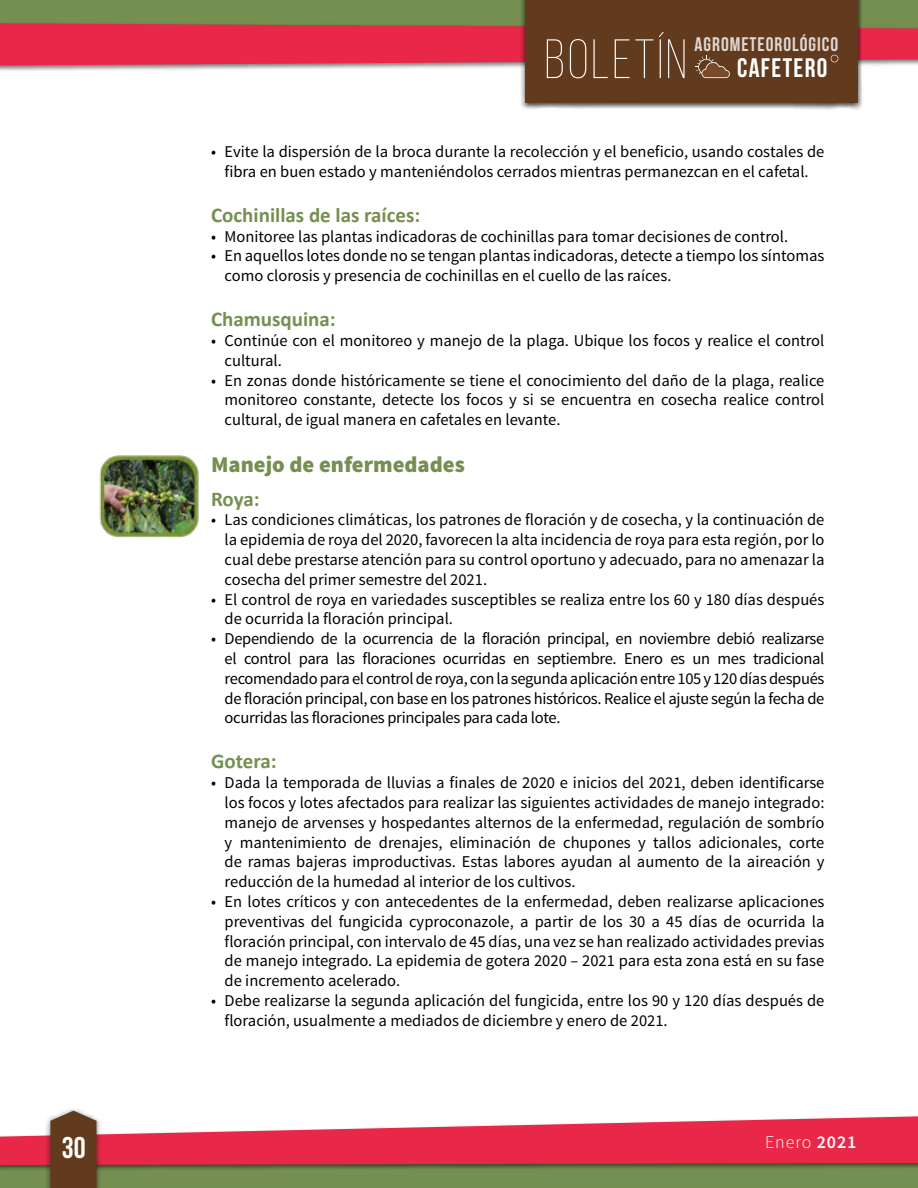
<style>
.page{position:relative;width:918px;height:1188px;background:#fff}
.page>*{position:absolute;margin:0;border:0;box-sizing:border-box;transform-origin:0 0}
.t1{font:300 55.35px "Bebas Neue";letter-spacing:.05em;color:#fff}
.t2{font:30px "Bebas Neue";color:#fff}
.t3{font:26.85px "Bebas Neue";letter-spacing:.05em;color:#fff}
.t4{font:900 22.5px "Source Sans Pro";color:#758f50}
.t5{font:700 21px "Calibri";color:#758f50}
.t6{font:19.65px "Bebas Neue";letter-spacing:.05em;color:#fff}
.t7{font:300 18px "Source Sans Pro";letter-spacing:.05em;color:#fff}
.t8{font:16.5px/19.8px "Source Sans Pro";color:#000;text-align:justify}
.s1{font-weight:600}
</style>
<div class="page">
<div style="left:0;top:1143px;width:918px;height:45px;background:#758f50"></div>
<div style="left:0;top:0;width:918px;height:55px;background:#758f50"></div>
<div style="left:0;top:1115px;width:918px;height:56px;background:#000;opacity:.5"></div>
<svg style="left:0;top:1116px;width:918px;height:49px;fill:#e92849"></svg>
<div style="left:520px;top:0;width:343px;height:110px;background:#000;opacity:.75"></div>
<div style="left:526px;top:0;width:332px;height:103px;background:#623a1d"></div>
<svg style="left:0;top:23px;width:918px;height:55px"></svg>
<div style="left:45px;top:1107px;width:57px;height:81px;background:#000;opacity:.5"></div>
<svg style="left:50px;top:1111px;width:47px;height:77px;background:#6b452a"></svg>
<img style="left:99px;top:455px;width:100px;height:83px">
<h1 class="t1" style="left:545px;top:30px;width:144px">BOLETÍN</h1>
<p class="t6" style="left:695px;top:34px;width:145px">AGROMETEOROLÓGICO</p>
<h3 class="t3" style="left:737px;top:53px;width:92px">CAFETERO</h3>
<p class="t8" style="left:211px;top:142px;width:615px;text-align:center">• Evite la dispersión de la broca durante la recolección y el beneficio, usando costales de fibra en buen estado y manteniéndolos cerrados mientras permanezcan en el cafetal.</p>
<p class="t5" style="left:211px;top:201px;width:211px">Cochinillas de las raíces:</p>
<p class="t8" style="left:211px;top:226px;width:579px">• Monitoree las plantas indicadoras de cochinillas para tomar decisiones de control.</p>
<p class="t8" style="left:225px;top:246px;width:601px;text-indent:-13px">• En aquellos lotes donde no se tengan plantas indicadoras, detecte a tiempo los síntomas como clorosis y presencia de cochinillas en el cuello de las raíces.</p>
<p class="t5" style="left:211px;top:306px;width:126px">Chamusquina:</p>
<p class="t8" style="left:225px;top:331px;width:601px;text-indent:-13px">• Continúe con el monitoreo y manejo de la plaga. Ubique los focos y realice el control cultural.</p>
<p class="t8" style="left:225px;top:370px;width:601px;text-indent:-13px">• En zonas donde históricamente se tiene el conocimiento del daño de la plaga, realice monitoreo constante, detecte los focos y si se encuentra en cosecha realice control cultural, de igual manera en cafetales en levante.</p>
<h3 class="t4" style="left:211px;top:450px;width:255px">Manejo de enfermedades</h3>
<p class="t5" style="left:211px;top:485px;width:50px">Roya:</p>
<p class="t8" style="left:225px;top:510px;width:601px;text-indent:-13px">• Las condiciones climáticas, los patrones de floración y de cosecha, y la continuación de la epidemia de roya del 2020, favorecen la alta incidencia de roya para esta región, por lo cual debe prestarse atención para su control oportuno y adecuado, para no amenazar la cosecha del primer semestre del 2021.</p>
<p class="t8" style="left:225px;top:590px;width:601px;text-indent:-13px">• El control de roya en variedades susceptibles se realiza entre los 60 y 180 días después de ocurrida la floración principal.</p>
<p class="t8" style="left:225px;top:629px;width:601px;text-indent:-13px">• Dependiendo de la ocurrencia de la floración principal, en noviembre debió realizarse el control para las floraciones ocurridas en septiembre. Enero es un mes tradicional recomendado para el control de roya, con la segunda aplicación entre 105 y 120 días después de floración principal, con base en los patrones históricos. Realice el ajuste según la fecha de ocurridas las floraciones principales para cada lote.</p>
<p class="t5" style="left:211px;top:748px;width:67px">Gotera:</p>
<p class="t8" style="left:225px;top:773px;width:601px;text-indent:-13px">• Dada la temporada de lluvias a finales de 2020 e inicios del 2021, deben identificarse los focos y lotes afectados para realizar las siguientes actividades de manejo integrado: manejo de arvenses y hospedantes alternos de la enfermedad, regulación de sombrío y mantenimiento de drenajes, eliminación de chupones y tallos adicionales, corte de ramas bajeras improductivas. Estas labores ayudan al aumento de la aireación y reducción de la humedad al interior de los cultivos.</p>
<p class="t8" style="left:225px;top:892px;width:601px;text-indent:-13px">• En lotes críticos y con antecedentes de la enfermedad, deben realizarse aplicaciones preventivas del fungicida cyproconazole, a partir de los 30 a 45 días de ocurrida la floración principal, con intervalo de 45 días, una vez se han realizado actividades previas de manejo integrado. La epidemia de gotera 2020 – 2021 para esta zona está en su fase de incremento acelerado.</p>
<p class="t8" style="left:225px;top:991px;width:601px;text-indent:-13px">• Debe realizarse la segunda aplicación del fungicida, entre los 90 y 120 días después de floración, usualmente a mediados de diciembre y enero de 2021.</p>
<h2 class="t2" style="left:62px;top:1131px;width:25px">30</h2>
<p class="t7" style="left:765px;top:1131px;width:93px">Enero <span class="s1">2021</span></p>
</div>
